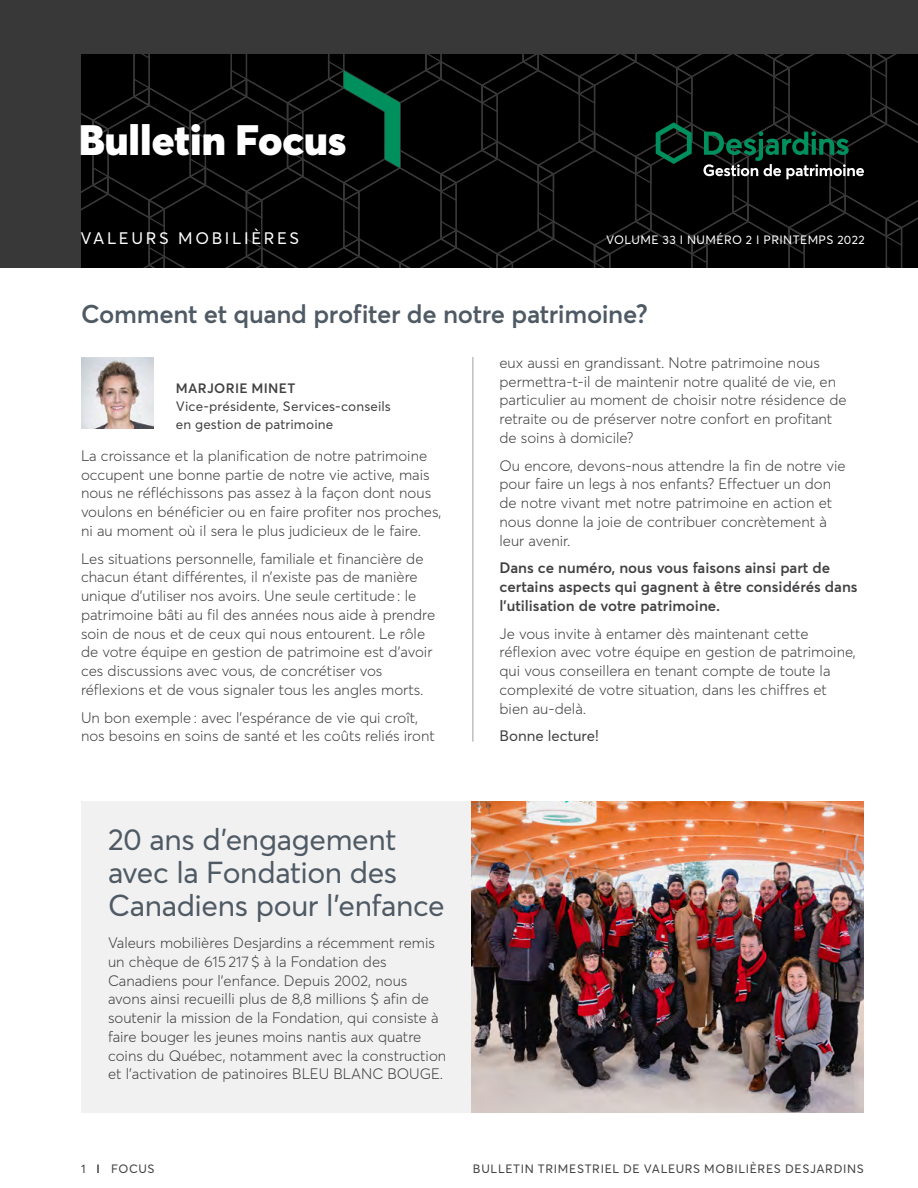
<style>
.page{position:relative;width:918px;height:1188px;background:#fff}
.page>*{position:absolute;margin:0;border:0;box-sizing:border-box;transform-origin:0 0}
.t1{font:900 42px "Averta";color:#fff}
.t2{font:30px/33px "Averta";letter-spacing:-.015em;color:#4f5a64}
.t3{font:600 25.5px "Averta";letter-spacing:-.01em;color:#4f5a64}
.t4{font:16.5px "Averta";letter-spacing:.16em;color:#fff}
.t5{font:300 15px/18.8px "Averta";color:#414042}
.t6{font:600 15px/18.8px "Averta";color:#414042}
.t7{font:15px "Averta";color:#414042}
.t8{font:13.5px/18px "Averta";letter-spacing:.01em;color:#414042}
.t9{font:600 13.5px "Averta";letter-spacing:.025em;color:#414042}
.t10{font:12px "Averta";letter-spacing:.055em;color:#414042}
.t11{font:12px "Averta";letter-spacing:.035em;color:#fff}
.s1{color:#000}
</style>
<div class="page">
<div style="left:0;top:0;width:918px;height:268px;background:#383839"></div>
<svg style="left:81px;top:54px;width:837px;height:214px;background:#050807"></svg>
<img style="left:81px;top:357px;width:72px;height:72px">
<hr style="left:472px;top:357px;width:1px;height:385px;background:#9d9fa2">
<div style="left:81px;top:802px;width:783px;height:311px;background:#f1f1f2"></div>
<img style="left:472px;top:802px;width:392px;height:311px">
<h1 class="t1" style="left:79px;top:113px;width:269px">Bulletin Focus</h1>
<p class="t4" style="left:81px;top:228px;width:40px">VALEURS</p>
<p class="t4" style="left:178px;top:228px;width:98px">MO BIL IÈRES</p>
<p class="t11" style="left:606px;top:232px;width:260px">Volume 33 I numéro 2 I pri ntemps 2022</p>
<h3 class="t3" style="left:81px;top:297px;width:569px">Comment et quand profiter de notre patrimoine?</h3>
<p class="t9" style="left:176px;top:379px;width:121px">MARJORIE MINET</p>
<p class="t8" style="left:176px;top:397px;width:217px">Vice-présidente, Services-conseils en gestion de patrimoine</p>
<p class="t5" style="left:81px;top:446px;width:362px">La croissance et la planification de notre patrimoine occupent une bonne partie de notre vie active, mais nous ne réfléchissons pas assez à la façon dont nous voulons en bénéficier ou en faire profiter nos proches, ni au moment où il sera le plus judicieux de le faire.</p>
<p class="t5" style="left:81px;top:549px;width:356px">Les situations personnelle, familiale et financière de chacun étant différentes, il n’existe pas de manière unique d’utiliser nos avoirs. Une seule certitude : le patrimoine bâti au fil des années nous aide à prendre soin de nous et de ceux qui nous entourent. Le rôle de votre équipe en gestion de patrimoine est d’avoir ces discussions avec vous, de concrétiser vos réflexions et de vous signaler tous les angles morts.</p>
<p class="t5" style="left:81px;top:708px;width:355px">Un bon exemple : avec l’espérance de vie qui croît, nos besoins en soins de santé et les coûts reliés iront</p>
<h2 class="t2" style="left:108px;top:823px;width:338px">20 ans d’engagement avec la Fondation des<br>Canadiens pour l’enfance</h2>
<p class="t5" style="left:108px;top:933px;width:340px">Valeurs mobilières Desjardins a récemment remis un chèque de 615 217 $ à la Fondation des Canadiens pour l’enfance. Depuis 2002, nous avons ainsi recueilli plus de 8,8 millions $ afin de soutenir la mission de la Fondation, qui consiste à faire bouger les jeunes moins nantis aux quatre coins du Québec, notamment avec la construction et l’activation de patinoires BLEU BLANC BOUGE.</p>
<p class="t5" style="left:500px;top:353px;width:349px">eux aussi en grandissant. Notre patrimoine nous permettra-t-il de maintenir notre qualité de vie, en particulier au moment de choisir notre résidence de retraite ou de préserver notre confort en profitant de soins à domicile?</p>
<p class="t5" style="left:500px;top:456px;width:348px">Ou encore, devons-nous attendre la fin de notre vie pour faire un legs à nos enfants? Effectuer un don de notre vivant met notre patrimoine en action et nous donne la joie de contribuer concrètement à leur avenir.</p>
<p class="t6" style="left:500px;top:559px;width:360px">Dans ce numéro, nous vous faisons ainsi part de certains aspects qui gagnent à être considérés dans l’utilisation de votre patrimoine.</p>
<p class="t5" style="left:500px;top:624px;width:358px">Je vous invite à entamer dès maintenant cette réflexion avec votre équipe en gestion de patrimoine, qui vous conseillera en tenant compte de toute la complexité de votre situation, dans les chiffres et bien au-delà.</p>
<p class="t7" style="left:500px;top:727px;width:101px">Bonne lecture!</p>
<p class="t10" style="left:81px;top:1161px;width:66px">1 <span class="s1">I</span> FOCUS</p>
<p class="t10" style="left:473px;top:1161px;width:17px">BULLET</p>
<p class="t10" style="left:521px;top:1161px;width:47px">IN TRIMESTR</p>
<p class="t10" style="left:601px;top:1161px;width:69px">IEL DE VALEURS</p>
<p class="t10" style="left:704px;top:1161px;width:62px">MOBILIÈRES</p>
<p class="t10" style="left:785px;top:1161px;width:71px">DESJARDINS</p>
</div>
